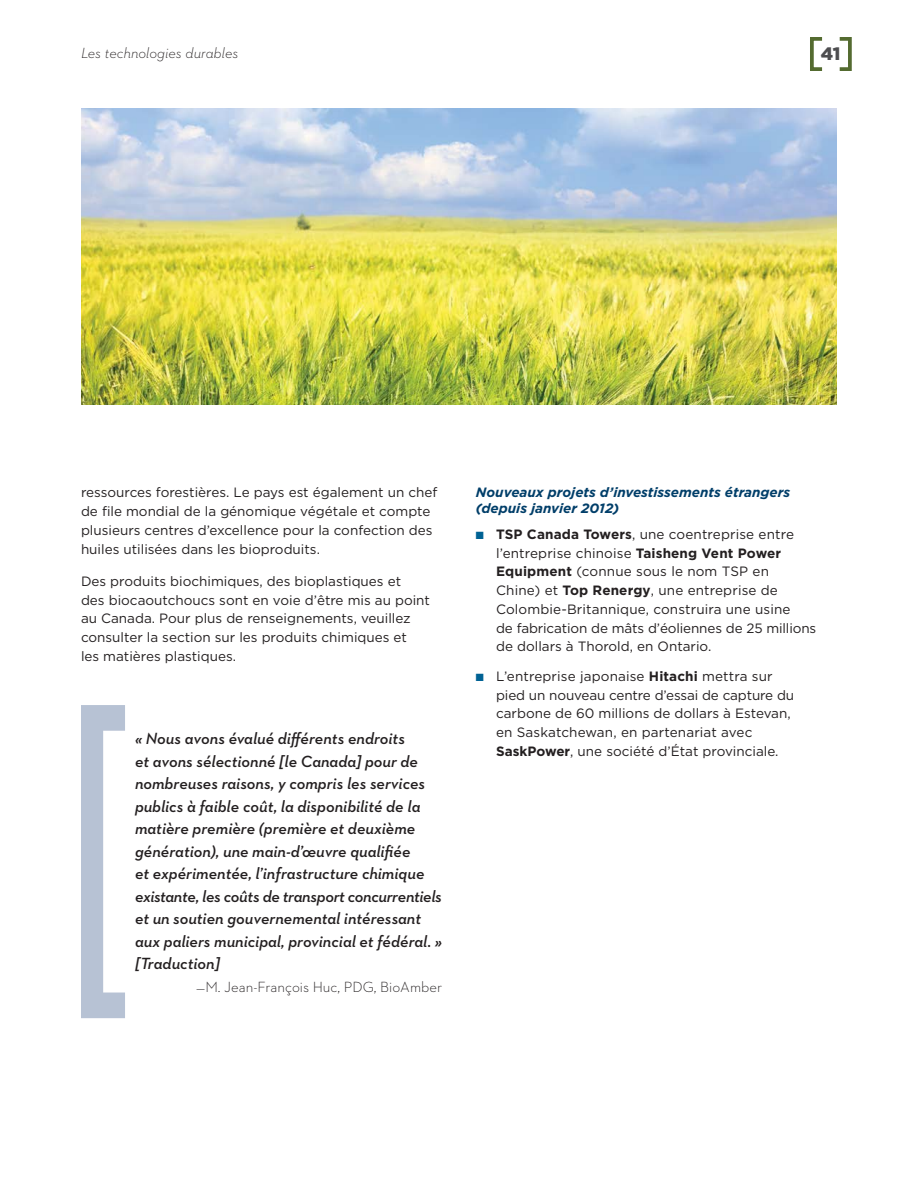
<style>
.page{position:relative;width:918px;height:1188px;background:#fff}
.page>*{position:absolute;margin:0;border:0;box-sizing:border-box;transform-origin:0 0}
.t1{font:900 18px "Gotham";color:#4d4d4f}
.Body_-_Quote_No2{font:italic 600 16.5px/22.5px "Neutraface 2 Text";color:#231f20}
.Body_-_Quote_No2_Sou{font:300 15px "Neutraface 2 Text";color:#231f20}
.t2{font:italic 300 15px "Neutraface 2 Text";color:#231f20}
.Body{font:13.5px/18.8px "Gotham";color:#231f20}
.t3{font:italic 700 13.5px/16.5px "Gotham";color:#003e69}
.s1{color:#006294}
.s2{font-weight:700}
</style>
<div class="page">
<div style="left:838px;top:37px;width:14px;height:34px;border:4px solid #546b30"></div>
<div style="left:810px;top:37px;width:14px;height:34px;border:4px solid #546b30"></div>
<svg style="left:81px;top:705px;width:44px;height:313px"></svg>
<img style="left:81px;top:108px;width:756px;height:297px">
<p class="t2" style="left:81px;top:44px;width:159px">Les technologies durables</p>
<h1 class="t1" style="left:821px;top:43px;width:21px">41</h1>
<p class="Body" style="left:81px;top:483px;width:358px">ressources forestières. Le pays est également un chef de file mondial de la génomique végétale et compte plusieurs centres d’excellence pour la confection des huiles utilisées dans les bioproduits.</p>
<p class="Body" style="left:81px;top:571px;width:351px">Des produits biochimiques, des bioplastiques et<br>des biocaoutchoucs sont en voie d’être mis au point au Canada. Pour plus de renseignements, veuillez consulter la section sur les produits chimiques et<br>les matières plastiques.</p>
<p class="Body_-_Quote_No2" style="left:135px;top:727px;width:309px">« Nous avons évalué différents endroits<br>et avons sélectionné [le Canada] pour de nombreuses raisons, y compris les services publics à faible coût, la disponibilité de la matière première (première et deuxième génération), une main-d’œuvre qualifiée<br>et expérimentée, l’infrastructure chimique existante, les coûts de transport concurrentiels et un soutien gouvernemental intéressant aux paliers municipal, provincial et fédéral. » [Traduction]</p>
<p class="Body_-_Quote_No2_Sou" style="left:196px;top:977px;width:247px">—M. Jean-François Huc, PDG, BioAmber</p>
<h6 class="t3" style="left:476px;top:484px;width:316px">Nouveaux projets d’investissements étrangers (depuis janvier 2012)</h6>
<p class="Body" style="left:496px;top:524px;width:322px;text-indent:-20px"><span class="s1">■</span> <span class="s2">TSP Canada Towers</span>, une coentreprise entre l’entreprise chinoise <span class="s2">Taisheng Vent Power Equipment</span> (connue sous le nom TSP en Chine) et <span class="s2">Top Renergy</span>, une entreprise de Colombie-Britannique, construira une usine<br>de fabrication de mâts d’éoliennes de 25 millions de dollars à Thorold, en Ontario.</p>
<p class="Body" style="left:496px;top:666px;width:300px;text-indent:-20px"><span class="s1">■</span> L’entreprise japonaise <span class="s2">Hitachi</span> mettra sur pied un nouveau centre d’essai de capture du carbone de 60 millions de dollars à Estevan, en Saskatchewan, en partenariat avec <span class="s2">SaskPower</span>, une société d’État provinciale.</p>
</div>
